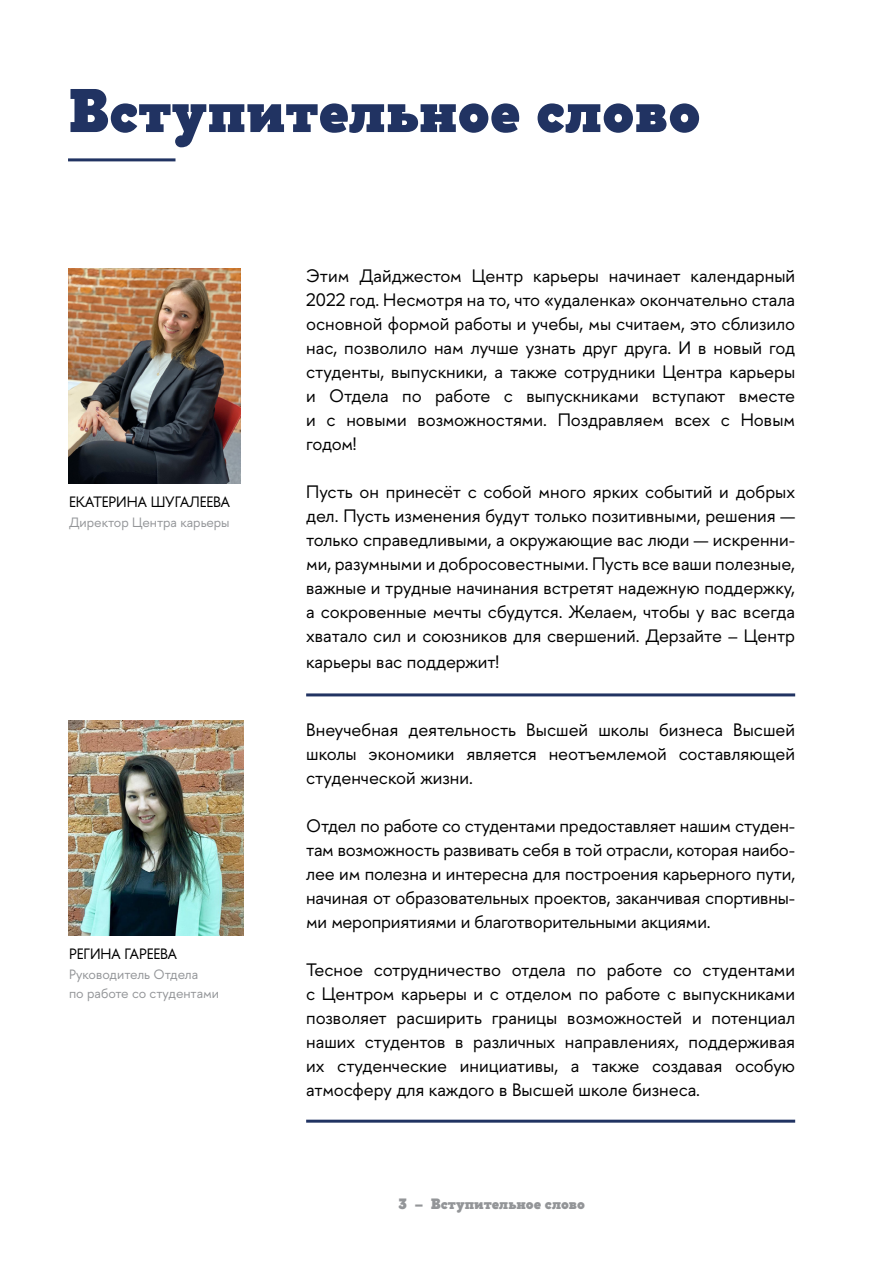
<style>
.page{position:relative;width:893px;height:1263px;background:#fff}
.page>*{position:absolute;margin:0;border:0;box-sizing:border-box;transform-origin:0 0}
.t1{font:900 61.5px "HSE Slab";color:#213362}
.t2{font:18px/24px "HSE Sans";color:#000;text-align:justify}
.t3{font:15px "HSE Sans";letter-spacing:-.01em;color:#000}
.t4{font:900 15px "HSE Slab";color:#939598}
.t5{font:13.5px/19.5px "HSE Sans";color:#939598}
</style>
<div class="page">
<hr style="left:68px;top:158px;width:107px;height:3px;background:#213362">
<img style="left:68px;top:721px;width:175px;height:215px">
<hr style="left:306px;top:693px;width:489px;height:3px;background:#213362">
<hr style="left:306px;top:1120px;width:489px;height:3px;background:#213362">
<img style="left:68px;top:268px;width:173px;height:215px">
<h1 class="t1" style="left:68px;top:71px;width:634px">Вступительное слово</h1>
<p class="t3" style="left:69px;top:493px;width:163px">ЕКАТЕРИНА ШУГАЛЕЕВА</p>
<p class="t5" style="left:69px;top:513px;width:162px">Директор Центра карьеры</p>
<p class="t3" style="left:69px;top:945px;width:110px">РЕГИНА ГАРЕЕВА</p>
<p class="t5" style="left:69px;top:965px;width:151px">Руководитель Отдела<br>по работе со студентами</p>
<p class="t2" style="left:306px;top:264px;width:491px">Этим Дайджестом Центр карьеры начинает календарный 2022 год. Несмотря на то, что «удаленка» окончательно стала основной формой работы и учебы, мы считаем, это сблизило нас, позволило нам лучше узнать друг друга. И в новый год студенты, выпускники, а также сотрудники Центра карьеры и Отдела по работе с выпускниками вступают вместе и с новыми возможностями. Поздравляем всех с Новым годом!</p>
<p class="t2" style="left:306px;top:480px;width:491px">Пусть он принесёт с собой много ярких событий и добрых дел. Пусть изменения будут только позитивными, решения — только справедливыми, а окружающие вас люди — искренни&shy;ми, разумными и добросовестными. Пусть все ваши полезные, важные и трудные начинания встретят надежную поддержку, а сокровенные мечты сбудутся. Желаем, чтобы у вас всегда хватало сил и союзников для свершений. Дерзайте – Центр карьеры вас поддержит!</p>
<p class="t2" style="left:306px;top:718px;width:491px">Внеучебная деятельность Высшей школы бизнеса Высшей школы экономики является неотъемлемой составляющей студенческой жизни.</p>
<p class="t2" style="left:306px;top:814px;width:491px">Отдел по работе со студентами предоставляет нашим студен&shy;там возможность развивать себя в той отрасли, которая наибо&shy;лее им полезна и интересна для построения карьерного пути, начиная от образовательных проектов, заканчивая спортивны&shy;ми мероприятиями и благотворительными акциями.</p>
<p class="t2" style="left:306px;top:958px;width:491px">Тесное сотрудничество отдела по работе со студентами с Центром карьеры и с отделом по работе с выпускниками позволяет расширить границы возможностей и потенциал наших студентов в различных направлениях, поддерживая их студенческие инициативы, а также создавая особую атмосферу для каждого в Высшей школе бизнеса.</p>
<p class="t4" style="left:398px;top:1194px;width:188px">3 – Вступительное слово</p>
</div>
